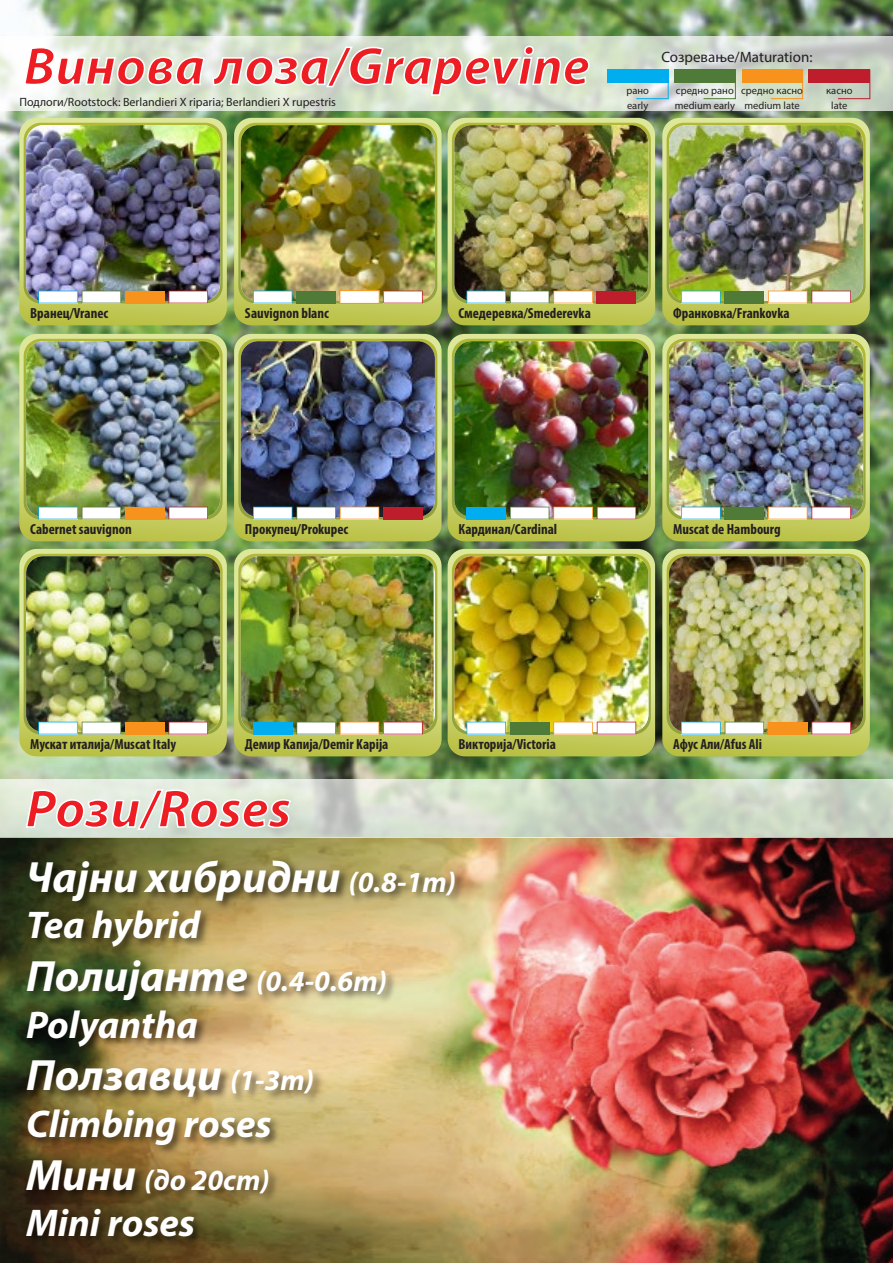
<style>
.page{position:relative;width:893px;height:1263px;background:#fff}
.page>*{position:absolute;margin:0;border:0;box-sizing:border-box;transform-origin:0 0}
.t1{font:italic 700 54px "Myriad Pro";color:#ee1d23}
.t2{font:italic 700 43.95px "Myriad Pro";color:#fff}
.t3{font:italic 700 38.7px "Myriad Pro";color:#fff}
.t4{font:italic 700 29.4px "Myriad Pro";color:#fff}
.t5{font:15px "Myriad Pro";color:#231f20}
.t6{font:700 condensed 14.7px "Myriad Pro";color:#231f20}
.t7{font:12px "Myriad Pro";color:#231f20}
.t8{font:10.5px/15px "Myriad Pro";color:#231f20}
.s1{font-size:29.4px}
.s2{font-size:43.95px}
</style>
<div class="page">
<img style="left:0;top:0;width:893px;height:779px">
<img style="left:0;top:838px;width:893px;height:425px">
<hr style="left:0;top:333px;width:1px;height:74px;background:#fff">
<svg style="left:0;top:37px;width:893px;height:74px;background:#d6ded1"></svg>
<img style="left:19px;top:118px;width:208px;height:207px">
<img style="left:19px;top:334px;width:208px;height:207px">
<img style="left:234px;top:118px;width:208px;height:207px">
<img style="left:448px;top:118px;width:207px;height:207px">
<div style="left:597px;top:291px;width:39px;height:12px;background:#be1d2c"></div>
<img style="left:234px;top:334px;width:208px;height:207px">
<div style="left:383px;top:507px;width:40px;height:12px;background:#be1d2c"></div>
<img style="left:448px;top:334px;width:207px;height:207px">
<img style="left:662px;top:118px;width:208px;height:207px">
<img style="left:662px;top:334px;width:208px;height:207px">
<img style="left:19px;top:549px;width:208px;height:207px">
<img style="left:234px;top:549px;width:208px;height:207px">
<img style="left:448px;top:549px;width:207px;height:207px">
<img style="left:662px;top:549px;width:208px;height:207px">
<svg style="left:23px;top:46px;width:183px;height:40px"></svg>
<svg style="left:212px;top:45px;width:378px;height:52px;background:#dae3d4"></svg>
<svg style="left:0;top:779px;width:893px;height:59px;background:#d0d9cb"></svg>
<svg style="left:25px;top:788px;width:267px;height:43px"></svg>
<img style="left:21px;top:850px;width:449px;height:409px">
<hr style="left:0;top:22px;width:1px;height:75px;background:#fff">
<hr style="left:0;top:936px;width:1px;height:74px;background:#fff">
<hr style="left:0;top:632px;width:1px;height:74px;background:#fff">
<div style="left:607px;top:70px;width:61px;height:13px;background:#00aeef"></div>
<svg style="left:635px;top:69px;width:34px;height:30px"></svg>
<svg style="left:703px;top:69px;width:33px;height:30px"></svg>
<svg style="left:770px;top:69px;width:33px;height:30px"></svg>
<svg style="left:837px;top:69px;width:34px;height:30px"></svg>
<div style="left:674px;top:70px;width:61px;height:13px;background:#507a37"></div>
<div style="left:742px;top:70px;width:61px;height:13px;background:#f7931d"></div>
<div style="left:809px;top:70px;width:61px;height:13px;background:#be1d2c"></div>
<h1 class="t1" style="left:24px;top:31px;width:568px">Винова лоза/Grapevine</h1>
<p class="t7" style="left:19px;top:94px;width:318px">Подлоги/Rootstock: Berlandieri X riparia; Berlandieri X rupestris</p>
<p class="t5" style="left:661px;top:47px;width:153px">Созревање/Maturation:</p>
<p class="t8" style="left:626px;top:82px;width:24px">рано early</p>
<p class="t8" style="left:675px;top:82px;width:62px">средно рано medium early</p>
<p class="t8" style="left:741px;top:82px;width:63px;text-align:center">средно касно medium late</p>
<p class="t8" style="left:826px;top:82px;width:28px;text-align:center">касно late</p>
<p class="t6" style="left:30px;top:303px;width:80px">Вранец/Vranec</p>
<p class="t6" style="left:245px;top:303px;width:85px">Sauvignon blanc</p>
<p class="t6" style="left:458px;top:303px;width:134px">Смедеревка/Smederevka</p>
<p class="t6" style="left:673px;top:303px;width:118px">Франковка/Frankovka</p>
<p class="t6" style="left:30px;top:519px;width:103px">Cabernet sauvignon</p>
<p class="t6" style="left:245px;top:519px;width:105px">Прокупец/Prokupec</p>
<p class="t6" style="left:458px;top:519px;width:100px">Кардинал/Cardinal</p>
<p class="t6" style="left:673px;top:519px;width:109px">Muscat de Hambourg</p>
<p class="t6" style="left:30px;top:734px;width:148px">Мускат италија/Muscat Italy</p>
<p class="t6" style="left:245px;top:734px;width:145px">Демир Kапија/Demir Kapija</p>
<p class="t6" style="left:458px;top:734px;width:99px">Викторија/Victoria</p>
<p class="t6" style="left:673px;top:734px;width:90px">Афус Aли/Afus Ali</p>
<h1 class="t1" style="left:26px;top:774px;width:267px">Рози/Roses</h1>
<h2 class="t2" style="left:26px;top:848px;width:431px">Чајни хибридни <span class="s1">(0.8-1m)</span></h2>
<h3 class="t3" style="left:26px;top:900px;width:176px">Tea hybrid</h3>
<h3 class="t4" style="left:26px;top:962px;width:362px"><span class="s2">Полијанте</span> (0.4-0.6m)</h3>
<h3 class="t3" style="left:26px;top:999px;width:173px">Polyantha</h3>
<h2 class="t2" style="left:26px;top:1047px;width:289px">Ползавци <span class="s1">(1-3m)</span></h2>
<h3 class="t3" style="left:26px;top:1099px;width:247px">Climbing roses</h3>
<h3 class="t4" style="left:26px;top:1160px;width:245px"><span class="s2">Мини</span> (до 20cm)</h3>
<h3 class="t3" style="left:26px;top:1198px;width:170px">Mini roses</h3>
</div>
